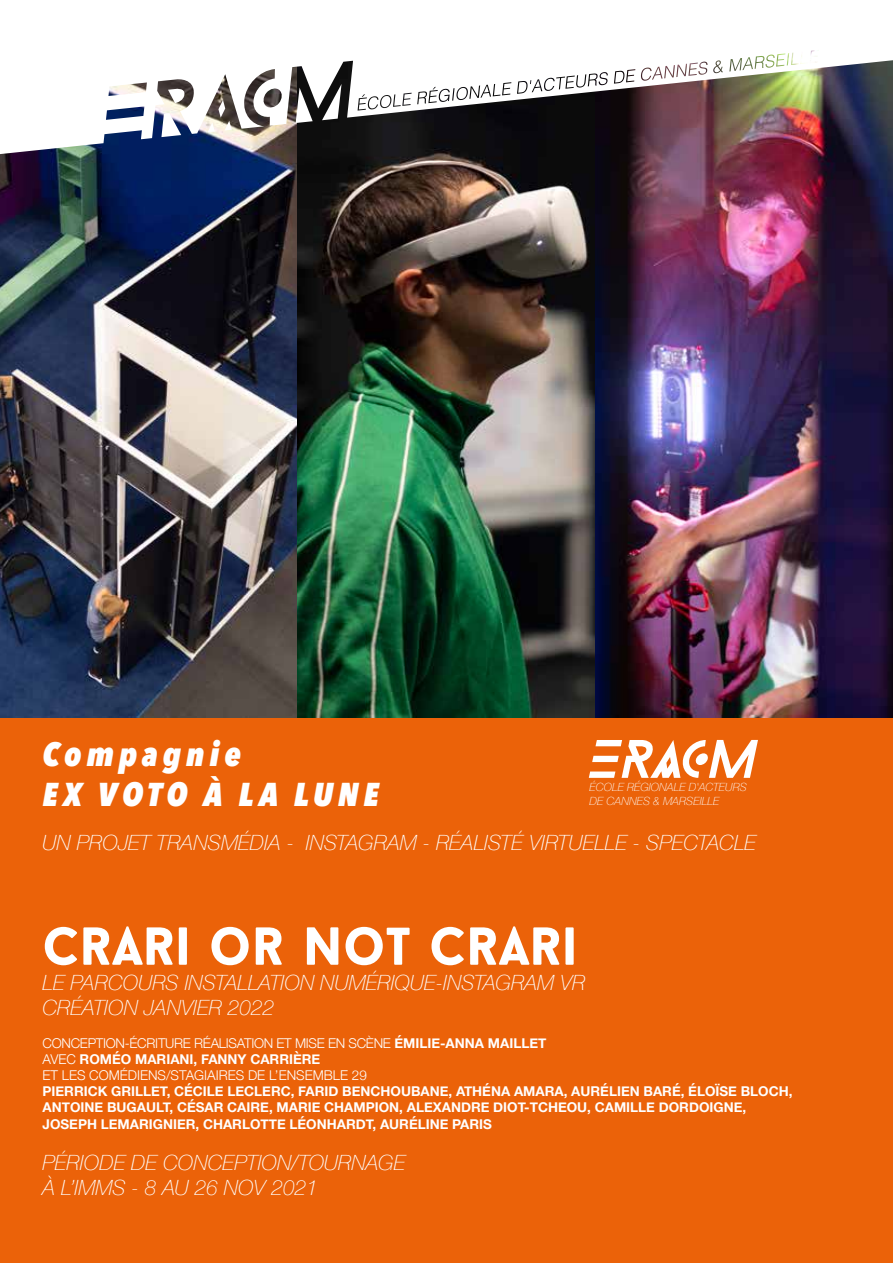
<style>
.page{position:relative;width:893px;height:1263px;background:#eb6209}
.page>*{position:absolute;margin:0;border:0;box-sizing:border-box;transform-origin:0 0}
.t1{font:900 54px "Baron Neue";color:#fff}
.t2{font:italic 800 33px/39.6px "Avenir Next Condensed";letter-spacing:.15em;color:#fff}
.t3{font:italic 100 21px/25.2px "Helvetica Neue";color:#fff}
.t4{font:700 13.5px/16.2px "Helvetica Neue";color:#fff}
.t5{font:300 13.5px/16.2px "Helvetica Neue";letter-spacing:-.02em;color:#fff}
.t6{font:italic 100 11.25px/13.5px "Helvetica Neue";color:#fff}
.s1{font-weight:700}
</style>
<div class="page">
<svg style="left:589px;top:740px;width:169px;height:38px"></svg>
<img style="left:0;top:156px;width:298px;height:562px">
<img style="left:298px;top:156px;width:297px;height:562px">
<img style="left:595px;top:156px;width:298px;height:562px">
<img style="left:0;top:0;width:893px;height:156px">
<h2 class="t2" style="left:43px;top:734px;width:338px">Compagnie<br>EX VOTO À LA LUNE</h2>
<p class="t6" style="left:589px;top:780px;width:159px">ÉCOLE RÉGIONALE D'ACTEURS<br>DE CANNES &amp; MARSEILLE</p>
<h3 class="t3" style="left:43px;top:828px;width:715px">UN PROJET TRANSMÉDIA - INSTAGRAM - RÉALISTÉ VIRTUELLE - SPECTACLE</h3>
<h1 class="t1" style="left:43px;top:911px;width:536px">CRARI OR NOT CRARI</h1>
<h3 class="t3" style="left:43px;top:969px;width:544px">LE PARCOURS INSTALLATION NUMÉRIQUE-INSTAGRAM VR<br>CRÉATION JANVIER 2022</h3>
<p class="t5" style="left:43px;top:1034px;width:505px">CONCEPTION-ÉCRITURE RÉALISATION ET MISE EN SCÈNE <span class="s1">ÉMILIE-ANNA MAILLET<br></span>AVEC <span class="s1">ROMÉO MARIANI, FANNY CARRIÈRE<br></span>ET LES COMÉDIENS/STAGIAIRES DE L’ENSEMBLE 29</p>
<p class="t4" style="left:43px;top:1083px;width:752px">PIERRICK GRILLET, CÉCILE LECLERC, FARID BENCHOUBANE, ATHÉNA AMARA, AURÉLIEN BARÉ, ÉLOÏSE BLOCH,<br>ANTOINE BUGAULT, CÉSAR CAIRE, MARIE CHAMPION, ALEXANDRE DIOT-TCHEOU, CAMILLE DORDOIGNE,<br>JOSEPH LEMARIGNIER, CHARLOTTE LÉONHARDT, AURÉLINE PARIS</p>
<h3 class="t3" style="left:43px;top:1149px;width:364px">PÉRIODE DE CONCEPTION/TOURNAGE<br>À L’IMMS - 8 AU 26 NOV 2021</h3>
</div>
